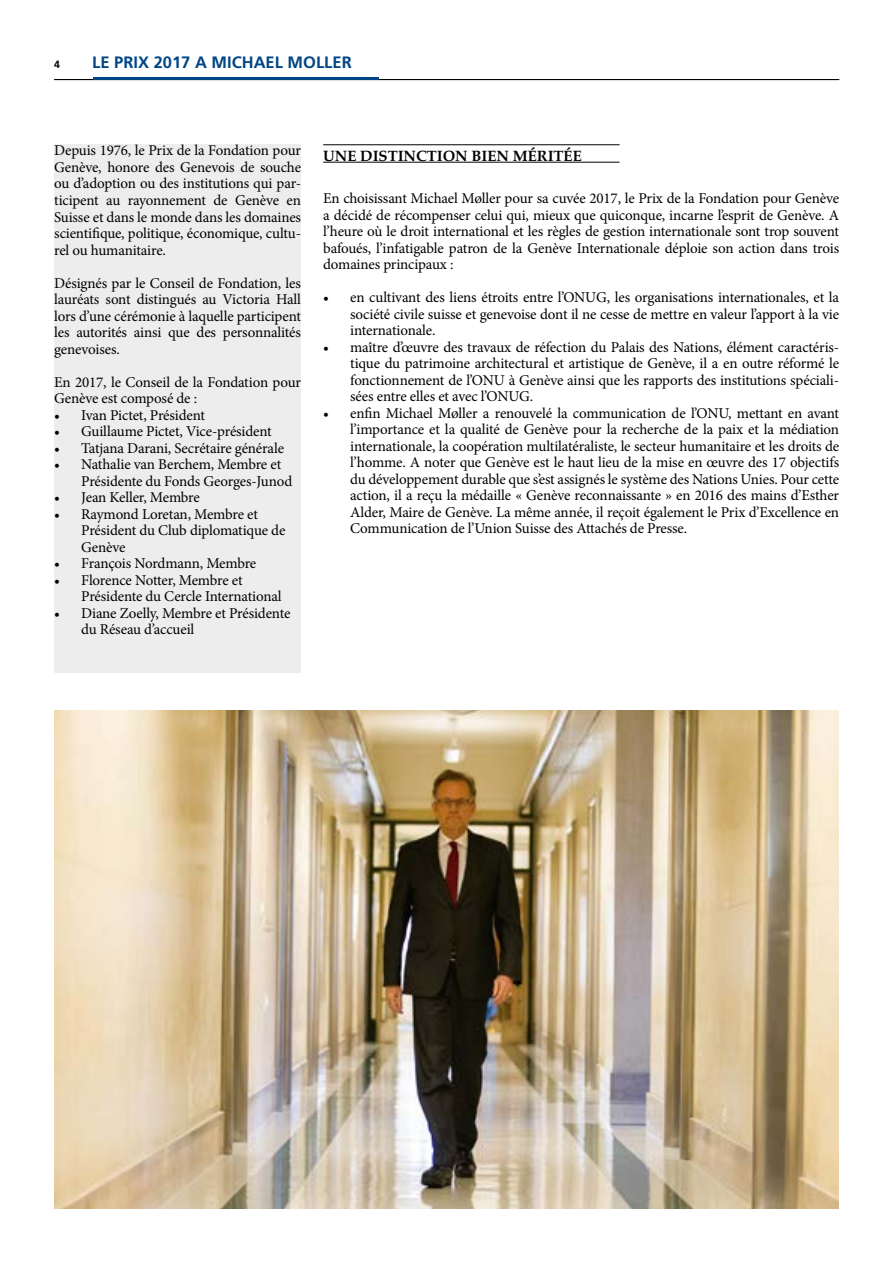
<style>
.page{position:relative;width:893px;height:1263px;background:#fff}
.page>*{position:absolute;margin:0;border:0;box-sizing:border-box;transform-origin:0 0}
.t1{font:700 16.5px "Frutiger";color:#004585}
.t2{font:15px/16.5px "Minion Pro";letter-spacing:-.01em;color:#000;text-align:justify}
.t3{font:700 15px "Palatino";color:#000}
.t4{font:700 10.5px "Frutiger";color:#000}
</style>
<div class="page">
<hr style="left:54px;top:79px;width:785px;height:1px;background:#000">
<hr style="left:323px;top:144px;width:297px;height:1px;background:#000">
<hr style="left:323px;top:162px;width:297px;height:1px;background:#000">
<hr style="left:93px;top:77px;width:285px;height:2px;background:#004585">
<div style="left:54px;top:145px;width:247px;height:528px;background:#ededee"></div>
<img style="left:54px;top:710px;width:785px;height:499px">
<p class="t4" style="left:54px;top:61px;width:7px">4</p>
<p class="t1" style="left:92px;top:56px;width:261px">LE PRIX 2017 A MICHAEL MOLLER</p>
<p class="t2" style="left:54px;top:144px;width:248px">Depuis 1976, le Prix de la Fondation pour Genève, honore des Genevois de souche ou d’adoption ou des institutions qui par&shy;ticipent au rayonnement de Genève en Suisse et dans le monde dans les domaines scientifique, politique, économique, cultu&shy;rel ou humanitaire.</p>
<p class="t2" style="left:54px;top:276px;width:248px">Désignés par le Conseil de Fondation, les lauréats sont distingués au Victoria Hall lors d’une cérémonie à laquelle participent les autorités ainsi que des personnalités genevoises.</p>
<p class="t2" style="left:54px;top:375px;width:248px">En 2017, le Conseil de la Fondation pour<br>Genève est composé de :</p>
<p class="t2" style="left:54px;top:408px;width:152px">• Ivan Pictet, Président</p>
<p class="t2" style="left:54px;top:424px;width:219px">• Guillaume Pictet, Vice-président</p>
<p class="t2" style="left:54px;top:441px;width:231px">• Tatjana Darani, Secrétaire générale</p>
<p class="t2" style="left:81px;top:457px;width:213px;text-indent:-27px">• Nathalie van Berchem, Membre et<br>Présidente du Fonds Georges-Junod</p>
<p class="t2" style="left:54px;top:490px;width:147px">• Jean Keller, Membre</p>
<p class="t2" style="left:81px;top:507px;width:206px;text-align:left;text-indent:-27px">• Raymond Loretan, Membre et<br>Président du Club diplomatique de<br>Genève</p>
<p class="t2" style="left:54px;top:556px;width:204px">• François Nordmann, Membre</p>
<p class="t2" style="left:81px;top:573px;width:202px;text-indent:-27px">• Florence Notter, Membre et<br>Présidente du Cercle International</p>
<p class="t2" style="left:81px;top:606px;width:211px;text-indent:-27px">• Diane Zoelly, Membre et Présidente du Réseau d’accueil</p>
<p class="t3" style="left:323px;top:147px;width:260px">UNE DISTINCTION BIEN MÉRITÉE</p>
<p class="t2" style="left:323px;top:191px;width:517px">En choisissant Michael Møller pour sa cuvée 2017, le Prix de la Fondation pour Genève a décidé de récompenser celui qui, mieux que quiconque, incarne l’esprit de Genève. A l’heure où le droit international et les règles de gestion internationale sont trop souvent bafoués, l’infatigable patron de la Genève Internationale déploie son action dans trois domaines principaux :</p>
<p class="t2" style="left:350px;top:290px;width:491px;text-indent:-27px">• en cultivant des liens étroits entre l’ONUG, les organisations internationales, et la société civile suisse et genevoise dont il ne cesse de mettre en valeur l’apport à la vie internationale.</p>
<p class="t2" style="left:350px;top:340px;width:491px;text-indent:-27px">• maître d’œuvre des travaux de réfection du Palais des Nations, élément caractéris&shy;tique du patrimoine architectural et artistique de Genève, il a en outre réformé le fonctionnement de l’ONU à Genève ainsi que les rapports des institutions spéciali&shy;sées entre elles et avec l’ONUG.</p>
<p class="t2" style="left:350px;top:406px;width:491px;text-indent:-27px">• enfin Michael Møller a renouvelé la communication de l’ONU, mettant en avant l’importance et la qualité de Genève pour la recherche de la paix et la médiation internationale, la coopération multilatéraliste, le secteur humanitaire et les droits de l’homme. A noter que Genève est le haut lieu de la mise en œuvre des 17 objectifs du développement durable que s’est assignés le système des Nations Unies. Pour cette action, il a reçu la médaille « Genève reconnaissante » en 2016 des mains d’Esther Alder, Maire de Genève. La même année, il reçoit également le Prix d’Excellence en Communication de l’Union Suisse des Attachés de Presse.</p>
</div>
